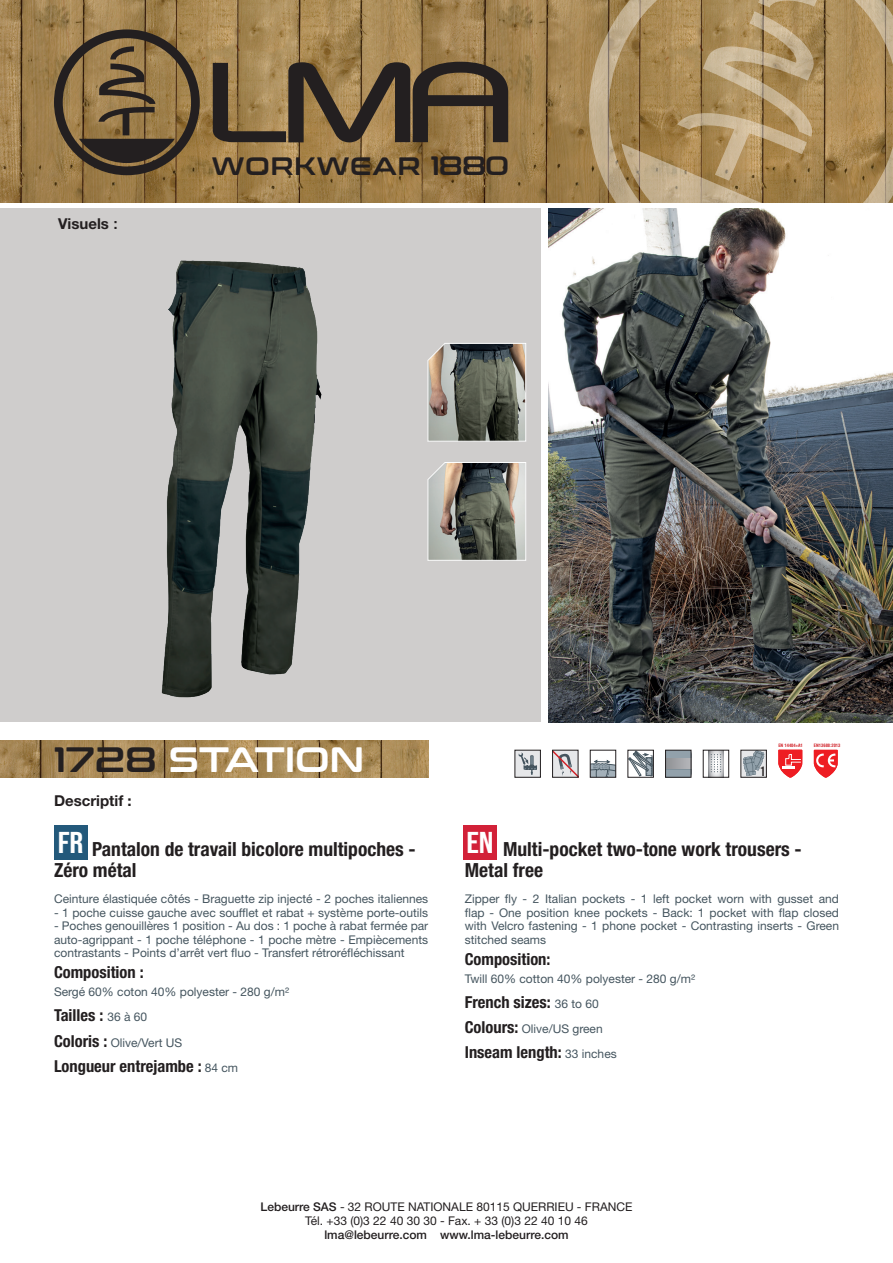
<style>
.page{position:relative;width:893px;height:1263px;background:#fff}
.page>*{position:absolute;margin:0;border:0;box-sizing:border-box;transform-origin:0 0}
.t1{font:35.1px "Conthrax Sb";color:#fff}
.t2{font:30px "Bebas Neue";color:#fff;scale:1.15 1}
.t3{font:25.05px "Conthrax Sb";letter-spacing:.04em;color:#231f20}
.t4{font:700 condensed 19.5px/21px "Helvetica Neue LT Std";color:#231f20}
.t5{font:700 condensed 16.5px "Helvetica Neue LT Std";color:#231f20}
.t6{font:700 15px "Helvetica Neue LT Std";color:#231f20}
.t7{font:13.5px "Bebas Neue";color:#231f20}
.t8{font:12px/13.5px "Helvetica Neue LT Std";color:#45555f;text-align:justify}
.t9{font:12px/14.4px "Helvetica Neue LT Std";color:#231f20;text-align:center}
.t10{font:500 12px "Helvetica Neue LT Std";color:#231f20}
.t11{font:700 condensed 4.5px "Helvetica";color:#d1232a}
.s1{font-family:"Arial"}
.s2{font-size:26.55px}
.s3{color:#231f20}
.s4{font-weight:400;font-stretch:normal;font-size:12px;color:#45555f}
.s5{font-weight:700;font-stretch:condensed;font-size:16.5px;color:#231f20}
.s6{font-weight:500}
</style>
<div class="page">
<div style="left:515px;top:750px;width:25px;height:27px;background:#e6e7e9"></div>
<svg style="left:518px;top:752px;width:19px;height:23px"></svg>
<div style="left:514px;top:750px;width:27px;height:28px;border:1px solid #231f20"></div>
<svg style="left:554px;top:752px;width:22px;height:24px"></svg>
<div style="left:552px;top:750px;width:26px;height:28px;border:1px solid #231f20"></div>
<svg style="left:592px;top:759px;width:22px;height:17px"></svg>
<div style="left:590px;top:750px;width:26px;height:28px;border:1px solid #231f20"></div>
<svg style="left:667px;top:752px;width:22px;height:24px"></svg>
<svg style="left:667px;top:759px;width:22px;height:9px"></svg>
<div style="left:665px;top:750px;width:26px;height:28px;border:1px solid #231f20"></div>
<svg style="left:708px;top:752px;width:15px;height:24px"></svg>
<svg style="left:711px;top:754px;width:10px;height:18px"></svg>
<div style="left:703px;top:750px;width:26px;height:28px;border:1px solid #231f20"></div>
<div style="left:741px;top:750px;width:25px;height:27px;background:#e6e7e9"></div>
<svg style="left:743px;top:752px;width:21px;height:24px"></svg>
<div style="left:740px;top:750px;width:27px;height:28px;border:1px solid #231f20"></div>
<svg style="left:814px;top:750px;width:24px;height:28px"></svg>
<svg style="left:778px;top:750px;width:24px;height:28px"></svg>
<svg style="left:629px;top:752px;width:23px;height:24px"></svg>
<div style="left:627px;top:750px;width:27px;height:28px;border:1px solid #231f20"></div>
<img style="left:0;top:740px;width:428px;height:38px">
<img style="left:0;top:0;width:566px;height:202px">
<svg style="left:54px;top:29px;width:146px;height:146px;background:#765f3c"></svg>
<svg style="left:213px;top:62px;width:295px;height:80px;background:#6d593c"></svg>
<svg style="left:566px;top:0;width:327px;height:209px;background:#ab8e60"></svg>
<svg style="left:621px;top:0;width:199px;height:209px;background:#b09466"></svg>
<div style="left:54px;top:825px;width:33px;height:34px;background:#23597b"></div>
<div style="left:463px;top:825px;width:34px;height:34px;background:#d22138"></div>
<div style="left:0;top:209px;width:540px;height:513px;background:#cfcdcc"></div>
<img style="left:549px;top:209px;width:344px;height:513px">
<svg style="left:427px;top:343px;width:99px;height:99px;background:#75756c"></svg>
<svg style="left:427px;top:462px;width:99px;height:99px;background:#808078"></svg>
<img style="left:161px;top:260px;width:161px;height:438px">
<p class="t6" style="left:58px;top:214px;width:61px">Visuels <span class="s1">:</span></p>
<h3 class="t3" style="left:212px;top:147px;width:299px">WORKWEAR <span class="s2">1880</span></h3>
<h1 class="t1" style="left:54px;top:733px;width:312px"><span class="s3">1728</span> STATION</h1>
<p class="t7" style="left:760px;top:764px;width:7px">1</p>
<p class="t11" style="left:778px;top:742px;width:26px">EN 14404+A1</p>
<p class="t11" style="left:814px;top:742px;width:28px">EN13688:2013</p>
<p class="t6" style="left:54px;top:792px;width:79px">Descriptif :</p>
<h2 class="t2" style="left:58px;top:826px;width:24px">FR</h2>
<h2 class="t2" style="left:466px;top:826px;width:25px">EN</h2>
<h3 class="t4" style="left:54px;top:838px;width:363px;text-indent:38px">Pantalon de travail bicolore multipoches -<br>Zéro métal</h3>
<p class="t8" style="left:54px;top:892px;width:376px">Ceinture élastiquée côtés - Braguette zip injecté - 2 poches italiennes</p>
<p class="t8" style="left:54px;top:906px;width:376px">- 1 poche cuisse gauche avec soufflet et rabat + système porte-outils</p>
<p class="t8" style="left:54px;top:919px;width:376px">- Poches genouillères 1 position - Au dos : 1 poche à rabat fermée par auto-agrippant - 1 poche téléphone - 1 poche mètre - Empiècements contrastants - Points d’arrêt vert fluo - Transfert rétroréfléchissant</p>
<h3 class="t5" style="left:54px;top:962px;width:91px">Composition :</h3>
<p class="t8" style="left:54px;top:985px;width:237px">Sergé 60% coton 40% polyester - 280 g/m²</p>
<h3 class="t5" style="left:54px;top:1005px;width:95px">Tailles : <span class="s4">36 à 60</span></h3>
<p class="t8" style="left:54px;top:1035px;width:130px"><span class="s5">Coloris :</span> Olive/Vert US</p>
<h3 class="t5" style="left:54px;top:1056px;width:186px">Longueur entrejambe : <span class="s4">84 cm</span></h3>
<h3 class="t4" style="left:465px;top:838px;width:338px;text-indent:38px">Multi-pocket two-tone work trousers -<br>Metal free</h3>
<p class="t8" style="left:465px;top:892px;width:376px">Zipper fly - 2 Italian pockets - 1 left pocket worn with gusset and flap - One position knee pockets - Back: 1 pocket with flap closed with Velcro fastening - 1 phone pocket - Contrasting inserts - Green stitched seams</p>
<h3 class="t5" style="left:465px;top:949px;width:87px">Composition:</h3>
<p class="t8" style="left:465px;top:971px;width:232px">Twill 60% cotton 40% polyester - 280 g/m²</p>
<h3 class="t5" style="left:465px;top:992px;width:136px">French sizes: <span class="s4">36 to 60</span></h3>
<p class="t8" style="left:465px;top:1022px;width:139px"><span class="s5">Colours:</span> Olive/US green</p>
<h3 class="t5" style="left:465px;top:1042px;width:153px">Inseam length: <span class="s4">33 inches</span></h3>
<p class="t9" style="left:260px;top:1199px;width:373px"><span class="s6">Lebeurre SAS</span> - 32 ROUTE NATIONALE 80115 QUERRIEU - FRANCE<br>Tél. +33 (0)3 22 40 30 30 - Fax. + 33 (0)3 22 40 10 46</p>
<p class="t10" style="left:324px;top:1228px;width:246px">lma@lebeurre.com www.lma-lebeurre.com</p>
</div>
